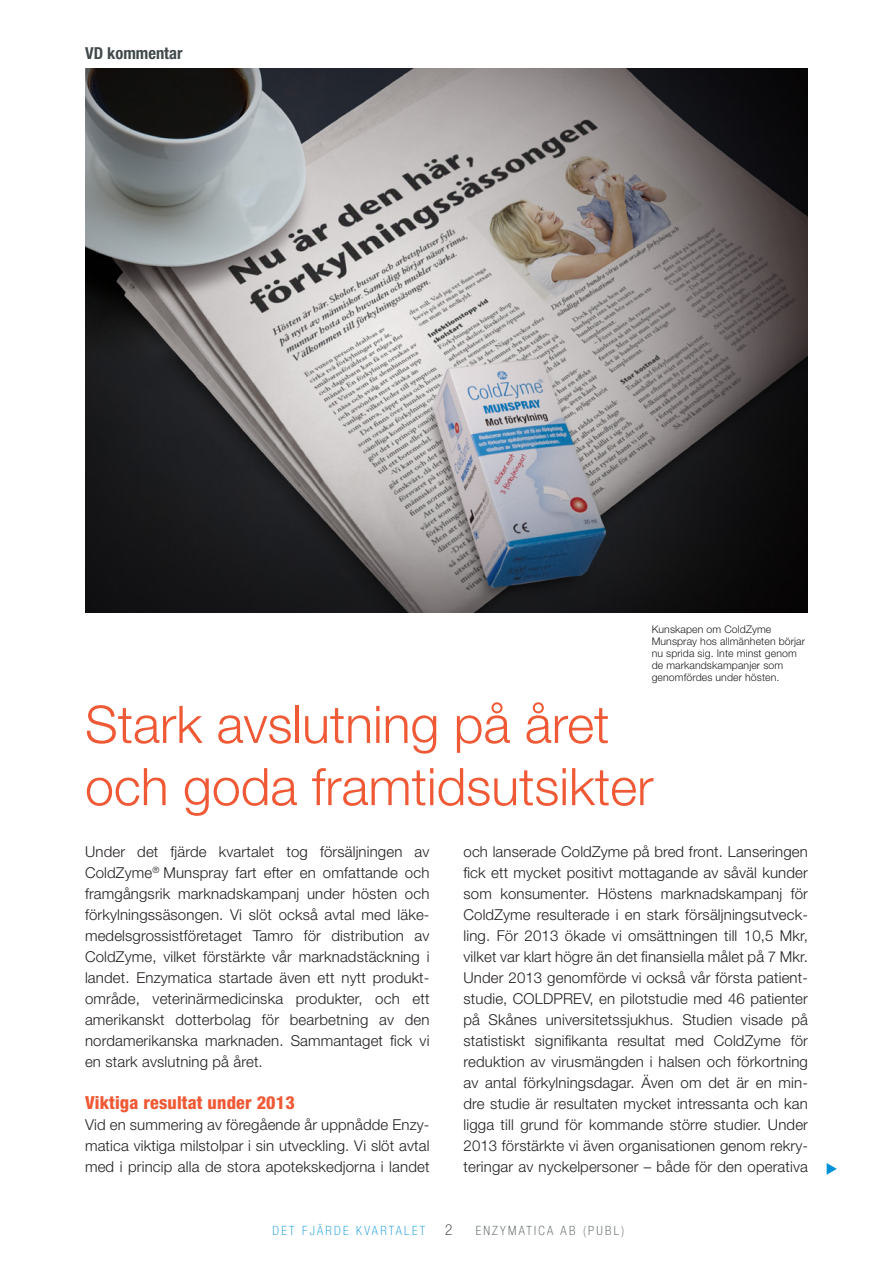
<style>
.page{position:relative;width:893px;height:1263px;background:#fff}
.page>*{position:absolute;margin:0;border:0;box-sizing:border-box;transform-origin:0 0}
.t1{font:300 51.9px/62.2px "Helvetica Neue LT Std";color:#f05935}
.t2{font:800 condensed 18px "Helvetica Neue LT Std";letter-spacing:.01em;color:#f05935}
.t3{font:700 condensed 16.5px "Helvetica Neue LT Std";color:#41494a}
.t4{font:300 15px/21px "Helvetica Neue LT Std";letter-spacing:.01em;color:#231f20;text-align:justify}
.t5{font:100 condensed 15px "Helvetica Neue LT Std";color:#231f20}
.t6{font:100 condensed 12.75px "Helvetica Neue LT Std";letter-spacing:.18em;color:#0092d8}
.t7{font:100 condensed 12.75px "Helvetica Neue LT Std";letter-spacing:.18em;color:#41494a}
.t8{font:300 10.5px/12px "Helvetica Neue LT Std";letter-spacing:.01em;color:#231f20}
</style>
<div class="page">
<img style="left:85px;top:68px;width:723px;height:544px">
<svg style="left:827px;top:1163px;width:10px;height:12px"></svg>
<p class="t3" style="left:85px;top:43px;width:99px">VD kommentar</p>
<p class="t8" style="left:652px;top:623px;width:155px">Kunskapen om ColdZyme<br>Munspray hos allmänheten börjar nu sprida sig. Inte minst genom de markandskampanjer som genomfördes under hösten.</p>
<h1 class="t1" style="left:85px;top:692px;width:570px">Stark avslutning på året och goda framtidsutsikter</h1>
<p class="t4" style="left:85px;top:841px;width:346px">Under det fjärde kvartalet tog försäljningen av ColdZyme<sup>®</sup> Munspray fart efter en omfattande och framgångsrik marknadskampanj under hösten och förkylningssäsongen. Vi slöt också avtal med läke&shy;medelsgrossistföretaget Tamro för distribution av ColdZyme, vilket förstärkte vår marknadstäckning i landet. Enzymatica startade även ett nytt produkt&shy;område, veterinärmedicinska produkter, och ett amerikanskt dotterbolag för bearbetning av den nordamerikanska marknaden. Sammantaget fick vi en stark avslutning på året.</p>
<p class="t2" style="left:85px;top:1091px;width:211px">Viktiga resultat under 2013</p>
<p class="t4" style="left:85px;top:1114px;width:346px">Vid en summering av föregående år uppnådde Enzy&shy;matica viktiga milstolpar i sin utveckling. Vi slöt avtal med i princip alla de stora apotekskedjorna i landet</p>
<p class="t4" style="left:463px;top:841px;width:346px">och lanserade ColdZyme på bred front. Lanseringen fick ett mycket positivt mottagande av såväl kunder som konsumenter. Höstens marknadskampanj för ColdZyme resulterade i en stark försäljningsutveck&shy;ling. För 2013 ökade vi omsättningen till 10,5 Mkr, vilket var klart högre än det finansiella målet på 7 Mkr.<br>Under 2013 genomförde vi också vår första patient&shy;studie, COLDPREV, en pilotstudie med 46 patienter på Skånes universitetssjukhus. Studien visade på statistiskt signifikanta resultat med ColdZyme för reduktion av virusmängden i halsen och förkortning av antal förkylningsdagar. Även om det är en min&shy;dre studie är resultaten mycket intressanta och kan ligga till grund för kommande större studier. Under 2013 förstärkte vi även organisationen genom rekry&shy;teringar av nyckelpersoner – både för den operativa</p>
<p class="t6" style="left:272px;top:1223px;width:154px">DET FJÄRDE KVARTALET</p>
<p class="t7" style="left:476px;top:1223px;width:150px">ENZYMATICA AB (PUBL)</p>
<p class="t5" style="left:445px;top:1222px;width:9px">2</p>
</div>
